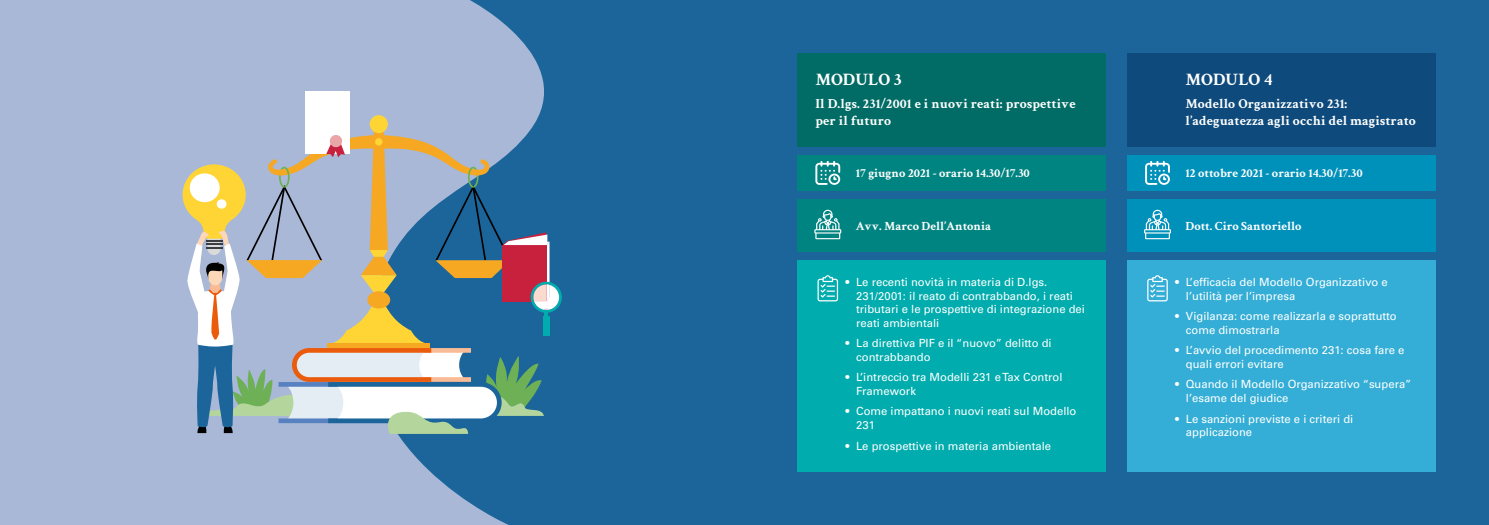
<style>
.page{position:relative;width:1489px;height:525px;background:#fff}
.page>*{position:absolute;margin:0;border:0;box-sizing:border-box;transform-origin:0 0}
.t1{font:700 17.5px "Crimson Text";color:#fff}
.t2{font:700 13.75px/16.5px "Crimson Text";letter-spacing:.01em;color:#fff}
.t3{font:700 12.5px "Crimson Text";color:#fff}
.t4{font:11.25px/13.5px "Univers LT Std";color:#fff}
</style>
<div class="page">
<div style="left:352px;top:0;width:1136px;height:524px;background:#1c659b"></div>
<div style="left:0;top:0;width:544px;height:524px;background:#a8b8d6"></div>
<div style="left:797px;top:199px;width:309px;height:52px;background:#008481"></div>
<div style="left:1127px;top:199px;width:308px;height:52px;background:#0091ba"></div>
<div style="left:797px;top:260px;width:309px;height:211px;background:#00acad"></div>
<div style="left:1127px;top:260px;width:308px;height:211px;background:#34aed6"></div>
<div style="left:797px;top:155px;width:309px;height:35px;background:#008481"></div>
<div style="left:1127px;top:155px;width:308px;height:35px;background:#0091ba"></div>
<div style="left:797px;top:53px;width:309px;height:94px;background:#006c65"></div>
<div style="left:1127px;top:53px;width:308px;height:94px;background:#0e4b7c"></div>
<svg style="left:815px;top:161px;width:25px;height:24px"></svg>
<svg style="left:1145px;top:161px;width:24px;height:24px"></svg>
<svg style="left:814px;top:210px;width:27px;height:29px"></svg>
<svg style="left:1144px;top:210px;width:26px;height:29px"></svg>
<svg style="left:817px;top:275px;width:21px;height:26px"></svg>
<svg style="left:1147px;top:275px;width:20px;height:26px"></svg>
<div style="left:370px;top:115px;width:18px;height:18px;background:#ffd536;border-radius:50%"></div>
<div style="left:305px;top:91px;width:44px;height:62px;background:#fff"></div>
<svg style="left:182px;top:131px;width:380px;height:302px"></svg>
<h1 class="t1" style="left:815px;top:68px;width:88px">MODULO 3</h1>
<p class="t2" style="left:815px;top:95px;width:262px">Il D.lgs. 231/2001 e i nuovi reati: prospettive per il futuro</p>
<h1 class="t1" style="left:1185px;top:68px;width:88px">MODULO 4</h1>
<p class="t2" style="left:1185px;top:95px;width:232px">Modello Organizzativo 231: l’adeguatezza agli occhi del magistrato</p>
<p class="t3" style="left:855px;top:165px;width:175px">17 giugno 2021 - orario 14.30/17.30</p>
<p class="t3" style="left:1185px;top:165px;width:179px">12 ottobre 2021 - orario 14.30/17.30</p>
<p class="t3" style="left:855px;top:218px;width:137px">Avv. Marco Dell’Antonia</p>
<p class="t3" style="left:1185px;top:218px;width:117px">Dott. Ciro Santoriello</p>
<p class="t4" style="left:856px;top:275px;width:230px;text-indent:-11px">• Le recenti novità in materia di D.lgs.<br>231/2001: il reato di contrabbando, i reati tributari e le prospettive di integrazione dei reati ambientali</p>
<p class="t4" style="left:856px;top:336px;width:197px;text-indent:-11px">• La direttiva PIF e il “nuovo” delitto di contrabbando</p>
<p class="t4" style="left:856px;top:370px;width:208px;text-indent:-11px">• L’intreccio tra Modelli 231 e Tax Control<br>Framework</p>
<p class="t4" style="left:856px;top:404px;width:222px;text-indent:-11px">• Come impattano i nuovi reati sul Modello<br>231</p>
<p class="t4" style="left:845px;top:438px;width:207px">• Le prospettive in materia ambientale</p>
<p class="t4" style="left:1185px;top:275px;width:203px;text-indent:-11px">• L’efficacia del Modello Organizzativo e l’utilità per l’impresa</p>
<p class="t4" style="left:1185px;top:309px;width:212px;text-indent:-11px">• Vigilanza: come realizzarla e soprattutto come dimostrarla</p>
<p class="t4" style="left:1185px;top:343px;width:220px;text-indent:-11px">• L’avvio del procedimento 231: cosa fare e quali errori evitare</p>
<p class="t4" style="left:1185px;top:377px;width:227px;text-indent:-11px">• Quando il Modello Organizzativo “supera” l’esame del giudice</p>
<p class="t4" style="left:1185px;top:411px;width:169px;text-indent:-11px">• Le sanzioni previste e i criteri di applicazione</p>
</div>
